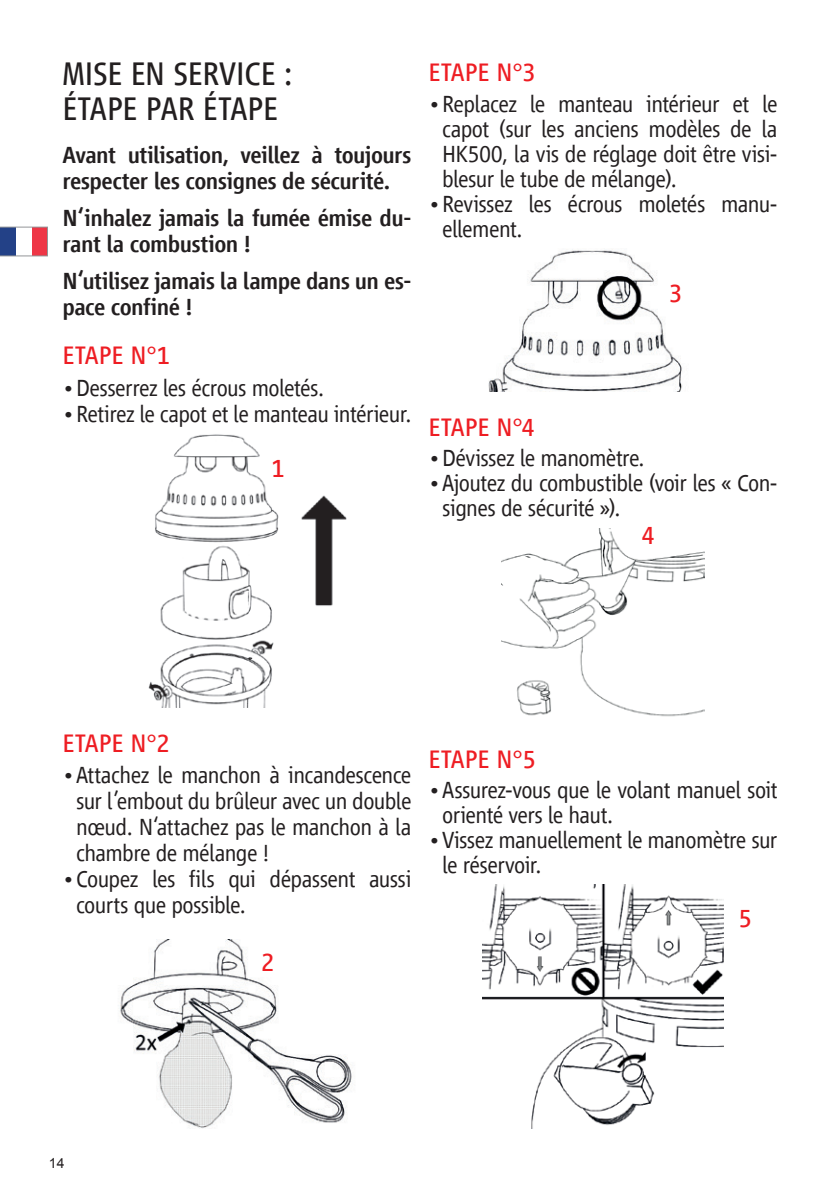
<style>
.page{position:relative;width:840px;height:1191px;background:#fff}
.page>*{position:absolute;margin:0;border:0;box-sizing:border-box;transform-origin:0 0}
.t1{font:33.6px/34.8px "Vialog LT Com";letter-spacing:-.005em;color:#231f20;scale:.95 1}
.t2{font:26px "Vialog LT Com";color:#ee1d23}
.t3{font:300 24px/25px "Vialog LT Com";letter-spacing:-.025em;color:#231f20}
.t4{font:500 24px/25.8px "Vialog LT Com";letter-spacing:-.025em;color:#231f20}
.t5{font:14px "Arial";color:#231f20}
</style>
<div class="page">
<svg style="left:0;top:227px;width:48px;height:29px"></svg>
<img style="left:482px;top:884px;width:241px;height:244px">
<img style="left:148px;top:434px;width:199px;height:273px">
<img style="left:120px;top:939px;width:232px;height:189px">
<img style="left:488px;top:249px;width:194px;height:142px">
<img style="left:501px;top:529px;width:203px;height:188px">
<h1 class="t1" style="left:62px;top:57px;width:243px">MISE EN SERVICE :<br>ÉTAPE PAR ÉTAPE</h1>
<p class="t4" style="left:62px;top:142px;width:350px">Avant utilisation, veillez à toujours respecter les consignes de sécurité .</p>
<p class="t4" style="left:62px;top:205px;width:350px">N‘inhalez jamais la fumée émise du&shy;rant la combustion !</p>
<p class="t4" style="left:62px;top:268px;width:350px">N‘utilisez jamais la lampe dans un es&shy;pace confiné !</p>
<p class="t2" style="left:62px;top:341px;width:109px">ETAPE N°1</p>
<p class="t3" style="left:62px;top:375px;width:263px">• Desserrez les écrous moletés.</p>
<p class="t3" style="left:62px;top:401px;width:350px">• Retirez le capot et le manteau intérieur.</p>
<p class="t2" style="left:271px;top:454px;width:15px">1</p>
<p class="t2" style="left:428px;top:58px;width:109px">ETAPE N°3</p>
<p class="t3" style="left:442px;top:91px;width:337px;text-align:justify;text-indent:-14px">• Replacez le manteau intérieur et le capot (sur les anciens modèles de la HK500, la vis de réglage doit être visi&shy;blesur le tube de mélange).</p>
<p class="t3" style="left:442px;top:191px;width:337px;text-indent:-14px">• Revissez les écrous moletés manu&shy;ellement.</p>
<p class="t2" style="left:669px;top:279px;width:15px">3</p>
<p class="t2" style="left:428px;top:413px;width:108px">ETAPE N°4</p>
<p class="t3" style="left:428px;top:446px;width:217px">• Dévissez le manomètre.</p>
<p class="t3" style="left:442px;top:471px;width:337px;text-indent:-14px">• Ajoutez du combustible (voir les « Con&shy;signes de sécurité »).</p>
<p class="t2" style="left:641px;top:521px;width:15px">4</p>
<p class="t2" style="left:62px;top:728px;width:109px">ETAPE N°2</p>
<p class="t3" style="left:76px;top:762px;width:337px;line-height:25.8px;text-align:justify;text-indent:-14px">• Attachez le manchon à incandescence sur l’embout du brûleur avec un double nœud. N‘attachez pas le manchon à la chambre de mélange !</p>
<p class="t3" style="left:76px;top:866px;width:337px;line-height:25.8px;text-indent:-14px">• Coupez les fils qui dépassent aussi courts que possible.</p>
<p class="t2" style="left:261px;top:948px;width:15px">2</p>
<p class="t2" style="left:428px;top:744px;width:109px">ETAPE N°5</p>
<p class="t3" style="left:442px;top:777px;width:337px;text-indent:-14px">• Assurez-vous que le volant manuel soit orienté vers le haut.</p>
<p class="t3" style="left:442px;top:828px;width:337px;text-indent:-14px">• Vissez manuellement le manomètre sur le réservoir.</p>
<p class="t2" style="left:738px;top:904px;width:15px">5</p>
<p class="t5" style="left:49px;top:1153px;width:17px">14</p>
</div>
